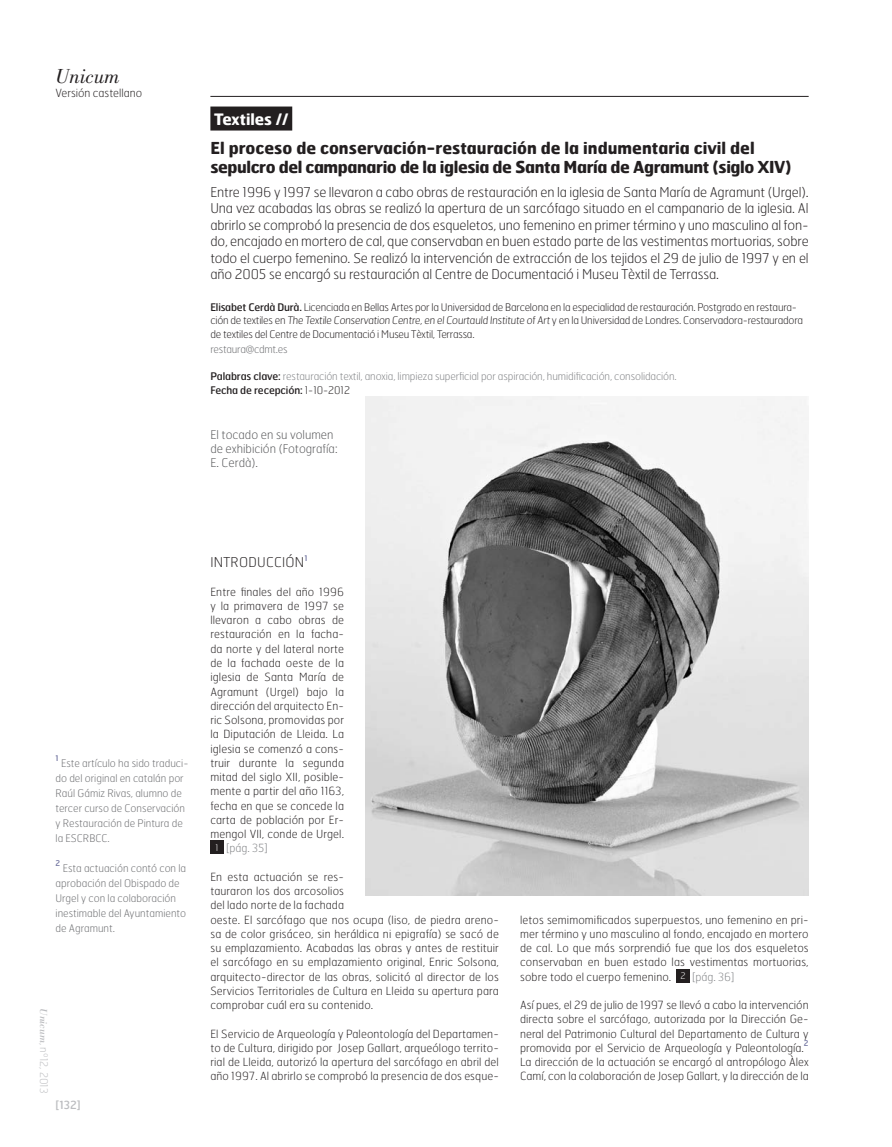
<style>
.page{position:relative;width:892px;height:1147px;background:#fff}
.page>*{position:absolute;margin:0;border:0;box-sizing:border-box;transform-origin:0 0}
.t1{font:italic 21px "Bodoni Std";color:#231f20}
.Abstracte_articulo{font:700 16.5px/18.8px "Hermes";letter-spacing:-.015em;color:#231f20}
.Titular_articulo{font:700 15.75px "Hermes";color:#fff}
.Abstract_CAST{font:100 13.5px/16.5px "Hermes";letter-spacing:-.01em;color:#231f20;text-align:justify}
.Entradilla{font:100 13.5px "Hermes";letter-spacing:.02em;color:#231f20}
.Pie_de_foto{font:100 12px/14.2px "Hermes";color:#57585a}
.Txt_CAST{font:100 11.25px/14.2px "Hermes";letter-spacing:.01em;color:#231f20;text-align:justify}
.Txt_CAST-2{font:100 11.25px "Hermes";color:#808285}
.t2{font:11.25px "Hermes";color:#bcbdc0}
.Abstract_CAST-2{font:100 10.5px/13.5px "Hermes";letter-spacing:-.02em;color:#231f20}
.Notas_articulo{font:100 10.5px/15px "Hermes";color:#6c6d70}
.Cargo_Castellano{font:100 10.5px "Hermes";letter-spacing:-.01em;color:#808285}
.Cargo_Castellano-2{font:10.5px "Hermes";letter-spacing:-.01em;color:#231f20}
.t3{font:100 10.5px "Hermes";color:#bcbdc0}
.Abstract_CAST-3{font:100 10.5px "Hermes";letter-spacing:-.02em;color:#6c6d70}
.t4{font:100 9px "Hermes";color:#fff}
.Notas_articulo-2{font:7.8px "Hermes";color:#7174a0}
.Txt_CAST-3{font:7.8px "Hermes";color:#7174a0}
.s1{font-weight:400}
.s2{font-weight:400;color:#231f20}
.s3{font-weight:100}
.s4{font-family:"Bodoni Std";font-weight:400;font-style:italic}
</style>
<div class="page">
<div style="left:210px;top:840px;width:13px;height:13px;background:#231f20"></div>
<div style="left:210px;top:106px;width:82px;height:24px;background:#231f20"></div>
<hr style="left:210px;top:96px;width:598px;height:1px;background:#231f20">
<img style="left:365px;top:396px;width:443px;height:499px">
<div style="left:676px;top:969px;width:13px;height:13px;background:#231f20"></div>
<h1 class="t1" style="left:55px;top:64px;width:66px">Unicum</h1>
<p class="Txt_CAST" style="left:55px;top:85px;width:88px">Versión castellano</p>
<p class="Titular_articulo" style="left:214px;top:109px;width:76px">Textiles //</p>
<p class="Abstracte_articulo" style="left:210px;top:138px;width:582px">El proceso de conservación-restauración de la indumentaria civil del sepulcro del campanario de la iglesia de Santa María de Agramunt (siglo XIV)</p>
<p class="Abstract_CAST" style="left:210px;top:183px;width:599px">Entre 1996 y 1997 se llevaron a cabo obras de restauración en la iglesia de Santa María de Agramunt (Urgel).<br>Una vez acabadas las obras se realizó la apertura de un sarcófago situado en el campanario de la iglesia. Al abrirlo se comprobó la presencia de dos esqueletos, uno femenino en primer término y uno masculino al fon&shy;do, encajado en mortero de cal, que conservaban en buen estado parte de las vestimentas mortuorias, sobre todo el cuerpo femenino. Se realizó la intervención de extracción de los tejidos el 29 de julio de 1997 y en el año 2005 se encargó su restauración al Centre de Documentació i Museu Tèxtil de Terrassa.</p>
<p class="Abstract_CAST-2" style="left:210px;top:300px;width:594px"><span class="s1">Elisabet Cerdà Durà.</span> Licenciada en Bellas Artes por la Universidad de Barcelona en la especialidad de restauración. Postgrado en restaura&shy;ción de textiles en The Textile Conservation Centre, en el Courtauld Institute of Art y en la Universidad de Londres. Conservadora-restauradora de textiles del Centre de Documentació i Museu Tèxtil, Terrassa.</p>
<p class="Abstract_CAST-3" style="left:210px;top:343px;width:79px">restaura@cdmt.es</p>
<p class="Cargo_Castellano" style="left:210px;top:370px;width:468px"><span class="s2">Palabras clave:</span> restauración textil, anoxia, limpieza superficial por aspiración, humidificación, consolidación.</p>
<p class="Cargo_Castellano-2" style="left:210px;top:383px;width:141px">Fecha de recepción: <span class="s3">1-10-2012</span></p>
<p class="Pie_de_foto" style="left:210px;top:427px;width:129px">El tocado en su volumen de exhibición (Fotografía:<br>E. Cerdà).</p>
<p class="Notas_articulo-2" style="left:55px;top:753px;width:5px">1</p>
<p class="Notas_articulo" style="left:55px;top:755px;width:134px;text-indent:6px">Este artículo ha sido traduci&shy;do del original en catalán por<br>Raúl Gámiz Rivas, alumno de tercer curso de Conservación y Restauración de Pintura de la ESCRBCC.</p>
<p class="Notas_articulo-2" style="left:55px;top:858px;width:6px">2</p>
<p class="Notas_articulo" style="left:55px;top:860px;width:132px;text-indent:7px">Esta actuación contó con la aprobación del Obispado de<br>Urgel y con la colaboración inestimable del Ayuntamiento de Agramunt.</p>
<p class="t3" style="left:50px;top:1008px;width:87px;rotate:90deg"><span class="s4">Unicum</span>, nº12, 2013</p>
<p class="t2" style="left:55px;top:1097px;width:27px">[132]</p>
<p class="Entradilla" style="left:210px;top:554px;width:99px">INTRODUCCIÓN<sup>1</sup></p>
<p class="Txt_CAST" style="left:210px;top:584px;width:135px">Entre finales del año 1996 y la primavera de 1997 se llevaron a cabo obras de restauración en la facha&shy;da norte y del lateral norte de la fachada oeste de la iglesia de Santa María de Agramunt (Urgel) bajo la dirección del arquitecto En&shy;ric Solsona, promovidas por la Diputación de Lleida. La iglesia se comenzó a cons&shy;truir durante la segunda mitad del siglo XII, posible&shy;mente a partir del año 1163, fecha en que se concede la carta de población por Er&shy;mengol VII, conde de Urgel.</p>
<p class="t4" style="left:215px;top:842px;width:5px">1</p>
<p class="Txt_CAST-2" style="left:226px;top:841px;width:43px">[pág. 35]</p>
<p class="Txt_CAST" style="left:210px;top:869px;width:135px">En esta actuación se res&shy;tauraron los dos arcosolios del lado norte de la fachada</p>
<p class="Txt_CAST" style="left:210px;top:912px;width:290px">oeste. El sarcófago que nos ocupa (liso, de piedra areno&shy;sa de color grisáceo, sin heráldica ni epigrafía) se sacó de su emplazamiento. Acabadas las obras y antes de restituir el sarcófago en su emplazamiento original, Enric Solsona, arquitecto-director de las obras, solicitó al director de los Servicios Territoriales de Cultura en Lleida su apertura para comprobar cuál era su contenido.</p>
<p class="Txt_CAST" style="left:210px;top:1026px;width:290px">El Servicio de Arqueología y Paleontología del Departamen&shy;to de Cultura, dirigido por Josep Gallart, arqueólogo territo&shy;rial de Lleida, autorizó la apertura del sarcófago en abril del año 1997. Al abrirlo se comprobó la presencia de dos esque-</p>
<p class="Txt_CAST" style="left:520px;top:912px;width:290px">letos semimomificados superpuestos, uno femenino en pri&shy;mer término y uno masculino al fondo, encajado en mortero de cal. Lo que más sorprendió fue que los dos esqueletos conservaban en buen estado las vestimentas mortuorias, sobre todo el cuerpo femenino.</p>
<p class="t4" style="left:680px;top:970px;width:7px">2</p>
<p class="Txt_CAST-2" style="left:692px;top:969px;width:44px">[pág. 36]</p>
<p class="Txt_CAST" style="left:520px;top:997px;width:290px">Así pues, el 29 de julio de 1997 se llevó a cabo la intervención directa sobre el sarcófago, autorizada por la Dirección Ge&shy;neral del Patrimonio Cultural del Departamento de Cultura y promovida por el Servicio de Arqueología y Paleontología.</p>
<p class="Txt_CAST-3" style="left:803px;top:1038px;width:6px">2</p>
<p class="Txt_CAST" style="left:520px;top:1054px;width:290px">La dirección de la actuación se encargó al antropólogo Àlex<br>Camí, con la colaboración de Josep Gallart, y la dirección de la</p>
</div>
